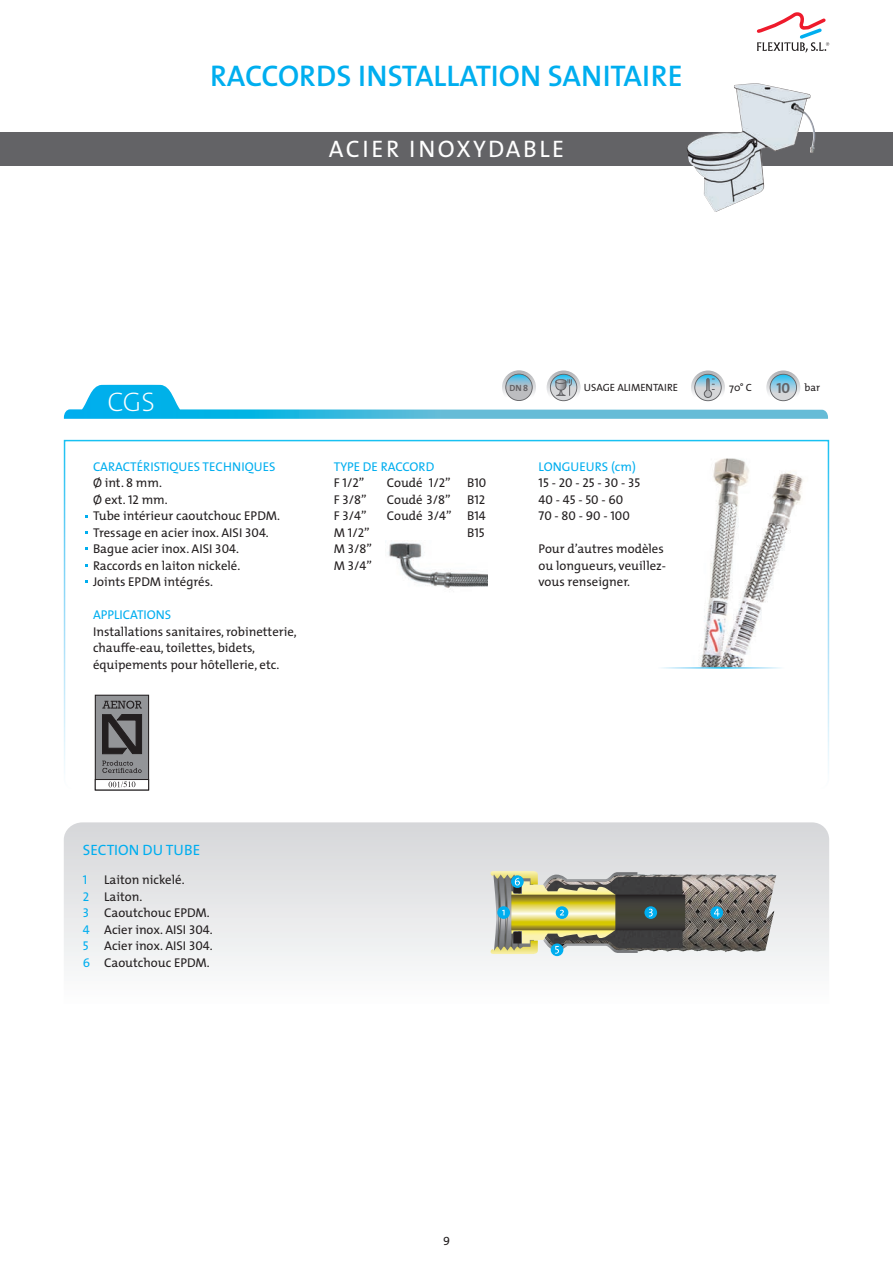
<style>
.page{position:relative;width:893px;height:1263px;background:#fff}
.page>*{position:absolute;margin:0;border:0;box-sizing:border-box;transform-origin:0 0}
.t1{font:30px "The Mix Semi Bold Caps";color:#00aeef}
.t2{font:27px "The Mix Extra Light Caps";color:#fff}
.t3{font:24px "The Mix";letter-spacing:.1em;color:#fff}
.t4{font:15px "The Mix";color:#00aeef}
.t5{font:12.75px/16.5px "The Mix";color:#231f20}
.t6{font:12.75px/16.5px "The Mix Caps";color:#231f20}
.t7{font:12.75px "The Mix";color:#00aeef}
.t8{font:12.75px "The Mix Caps";color:#00aeef}
.t9{font:12px "The Mix Caps";color:#231f20}
.t10{font:10.5px "The Mix";color:#231f20}
.t11{font:9px "The Mix Bold Caps";color:#636366}
.s1{color:#00aeef}
.s2{font-family:"The Mix Caps"}
.s3{font-family:"The Mix Bold Caps";font-size:14.7px;color:#636366}
.s4{font-family:"The Mix Caps";color:#00aeef}
</style>
<div class="page">
<svg style="left:756px;top:12px;width:73px;height:40px"></svg>
<div style="left:0;top:132px;width:893px;height:34px;background:#636366"></div>
<img style="left:697px;top:83px;width:59px;height:56px">
<svg style="left:63px;top:439px;width:767px;height:352px"></svg>
<svg style="left:64px;top:822px;width:765px;height:144px"></svg>
<img style="left:638px;top:874px;width:138px;height:79px">
<svg style="left:638px;top:894px;width:47px;height:36px;background:#3d3c36"></svg>
<div style="left:551px;top:943px;width:12px;height:13px;background:#00aeef;border-radius:50%"></div>
<svg style="left:644px;top:906px;width:13px;height:13px"></svg>
<svg style="left:710px;top:906px;width:13px;height:13px"></svg>
<svg style="left:714px;top:909px;width:5px;height:7px"></svg>
<svg style="left:649px;top:909px;width:4px;height:7px"></svg>
<svg style="left:491px;top:871px;width:147px;height:83px;background:#a4a579"></svg>
<div style="left:95px;top:695px;width:54px;height:95px;background:#939598"></div>
<div style="left:95px;top:695px;width:54px;height:95px;border:1px solid #231f20"></div>
<div style="left:95px;top:779px;width:54px;height:11px;background:#fff"></div>
<div style="left:95px;top:779px;width:54px;height:11px;border:1px solid #231f20"></div>
<svg style="left:102px;top:701px;width:40px;height:53px"></svg>
<svg style="left:102px;top:761px;width:40px;height:12px"></svg>
<svg style="left:109px;top:781px;width:26px;height:6px"></svg>
<svg style="left:766px;top:370px;width:34px;height:34px"></svg>
<svg style="left:691px;top:370px;width:34px;height:34px"></svg>
<svg style="left:547px;top:370px;width:34px;height:34px"></svg>
<svg style="left:502px;top:370px;width:34px;height:34px"></svg>
<img style="left:386px;top:540px;width:101px;height:52px">
<svg style="left:64px;top:374px;width:764px;height:45px"></svg>
<img style="left:683px;top:448px;width:134px;height:220px">
<hr style="left:657px;top:667px;width:127px;height:2px;background:#fff">
<h1 class="t1" style="left:210px;top:50px;width:474px">RACCORDS INSTALLATION SANITAIRE</h1>
<h3 class="t3" style="left:329px;top:128px;width:237px">ACIER INOXYDABLE</h3>
<h2 class="t2" style="left:107px;top:380px;width:49px">CGS</h2>
<p class="t5" style="left:93px;top:458px;width:189px"><span class="s1">CARACTÉRISTIQUES TECHNIQUES<br></span>Ø int. <span class="s2">8</span> mm.<br>Ø ext. <span class="s2">12</span> mm.<br>Tube intérieur caoutchouc EPDM.<br>Tressage en acier inox. AISI <span class="s2">304</span>.<br>Bague acier inox. AISI <span class="s2">304</span>.<br>Raccords en laiton nickelé.<br>Joints EPDM intégrés.</p>
<p class="t7" style="left:93px;top:604px;width:80px">APPLICATIONS</p>
<p class="t5" style="left:93px;top:623px;width:205px">Installations sanitaires, robinetterie, chauffe-eau, toilettes, bidets, équipements pour hôtellerie, etc.</p>
<p class="t11" style="left:509px;top:380px;width:20px">DN 8</p>
<p class="t10" style="left:584px;top:379px;width:96px">USAGE ALIMENTAIRE</p>
<p class="t10" style="left:729px;top:379px;width:24px">70° C</p>
<p class="t10" style="left:776px;top:379px;width:45px"><span class="s3">10</span> bar</p>
<p class="t7" style="left:334px;top:456px;width:102px">TYPE DE RACCORD</p>
<p class="t5" style="left:387px;top:474px;width:66px;text-align:justify">Coudé <span class="s2">1/2” </span>Coudé <span class="s2">3/8” </span>Coudé <span class="s2">3/4”</span></p>
<p class="t6" style="left:334px;top:474px;width:40px">F 1/2”<br>F 3/8”<br>F 3/4”<br>M 1/2”<br>M 3/8”<br>M 3/4”</p>
<p class="t6" style="left:467px;top:474px;width:21px;text-align:justify">B10<br>B12<br>B14<br>B15</p>
<p class="t7" style="left:539px;top:456px;width:99px">LONGUEURS (cm)</p>
<p class="t6" style="left:539px;top:474px;width:103px">15 - 20 - 25 - 30 - 35<br>40 - 45 - 50 - 60<br>70 - 80 - 90 - 100</p>
<p class="t5" style="left:539px;top:540px;width:129px">Pour d’autres modèles ou longueurs, veuillez&shy;vous renseigner.</p>
<p class="t4" style="left:83px;top:837px;width:119px">SECTION DU TUBE</p>
<p class="t5" style="left:83px;top:871px;width:131px;text-indent:21px">Laiton nickelé.<br><span class="s4">2</span> Laiton.<br><span class="s4">3</span> Caoutchouc EPDM.<br><span class="s4">4</span> Acier inox. AISI <span class="s2">304</span>.<br><span class="s4">5</span> Acier inox. AISI <span class="s2">304</span>.<br><span class="s4">6</span> Caoutchouc EPDM.</p>
<p class="t8" style="left:83px;top:869px;width:6px">1</p>
<p class="t9" style="left:443px;top:1231px;width:8px">9</p>
</div>
